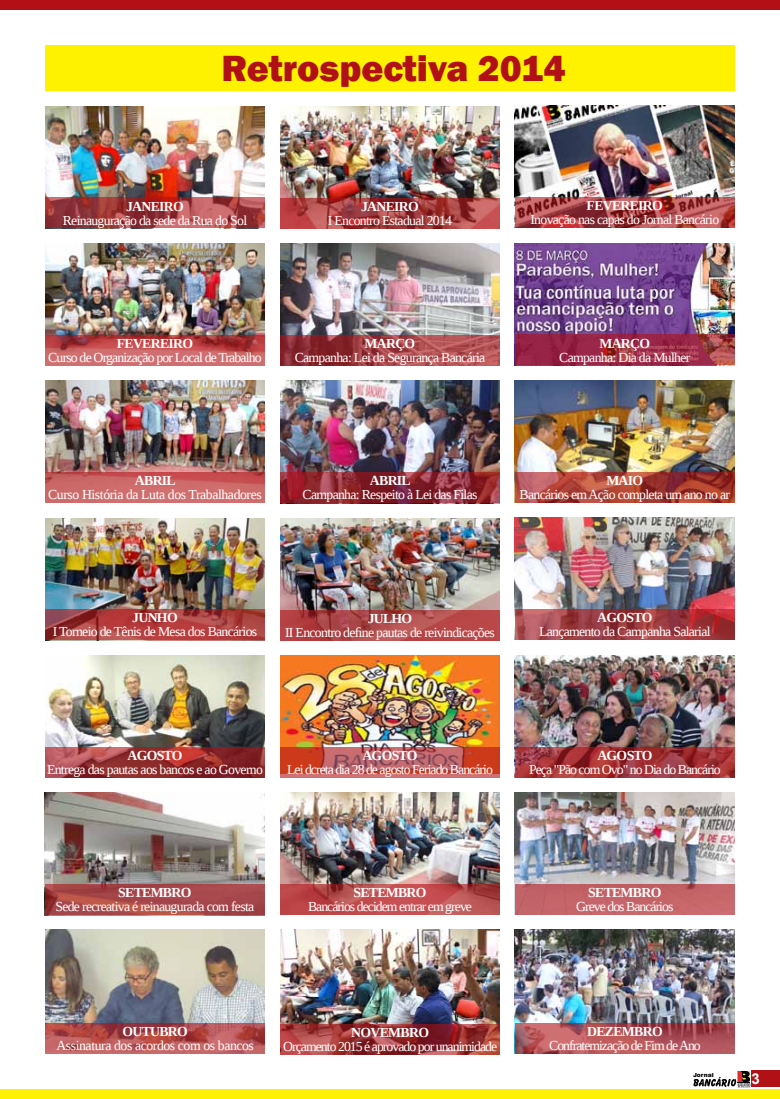
<style>
.page{position:relative;width:780px;height:1099px;background:#fff}
.page>*{position:absolute;margin:0;border:0;box-sizing:border-box;transform-origin:0 0}
.t1{font:800 37.5px "Franklin Gothic";color:#b11116}
.t2{font:700 15px "Arial";color:#fff}
.t3{font:13.75px "Liberation Serif";letter-spacing:-.05em;color:#fff}
.t4{font:13.75px "Liberation Serif";letter-spacing:-.07em;color:#fff}
.t5{font:700 13.75px "Liberation Serif";letter-spacing:-.05em;color:#fff}
.t6{font:13.75px "Liberation Serif";letter-spacing:-.03em;color:#fff}
.t7{font:900 6px "Arial";color:#000}
</style>
<div class="page">
<div style="left:751px;top:1070px;width:29px;height:17px;background:#b11116"></div>
<svg style="left:693px;top:1070px;width:57px;height:18px"></svg>
<div style="left:0;top:1089px;width:780px;height:9px;background:#fff200"></div>
<div style="left:0;top:0;width:780px;height:10px;background:#b11116"></div>
<div style="left:45px;top:45px;width:690px;height:46px;background:#fff200"></div>
<img style="left:45px;top:106px;width:219px;height:91px">
<svg style="left:45px;top:197px;width:219px;height:31px;background:#a23f41"></svg>
<img style="left:45px;top:381px;width:219px;height:91px">
<svg style="left:45px;top:472px;width:219px;height:30px;background:#ca6363"></svg>
<img style="left:45px;top:243px;width:219px;height:92px">
<svg style="left:45px;top:335px;width:219px;height:30px;background:#be5456"></svg>
<img style="left:45px;top:518px;width:219px;height:91px">
<svg style="left:45px;top:609px;width:219px;height:31px;background:#a93d3d"></svg>
<img style="left:45px;top:655px;width:219px;height:91px">
<svg style="left:45px;top:746px;width:219px;height:31px;background:#973638"></svg>
<img style="left:45px;top:929px;width:219px;height:94px">
<svg style="left:45px;top:1023px;width:220px;height:30px;background:#b35151"></svg>
<img style="left:280px;top:106px;width:219px;height:92px">
<svg style="left:280px;top:198px;width:219px;height:30px;background:#a73d3e"></svg>
<img style="left:280px;top:381px;width:219px;height:91px">
<svg style="left:280px;top:472px;width:219px;height:31px;background:#8b2731"></svg>
<img style="left:280px;top:244px;width:219px;height:91px">
<svg style="left:280px;top:335px;width:219px;height:31px;background:#a04045"></svg>
<img style="left:280px;top:518px;width:219px;height:92px">
<svg style="left:280px;top:610px;width:219px;height:30px;background:#b04647"></svg>
<img style="left:280px;top:793px;width:219px;height:91px">
<svg style="left:280px;top:884px;width:219px;height:31px;background:#bb4b4d"></svg>
<img style="left:515px;top:655px;width:219px;height:91px">
<svg style="left:515px;top:746px;width:219px;height:31px;background:#9e3438"></svg>
<img style="left:280px;top:929px;width:219px;height:94px">
<svg style="left:280px;top:1023px;width:220px;height:31px;background:#983537"></svg>
<img style="left:515px;top:106px;width:219px;height:91px">
<svg style="left:515px;top:197px;width:219px;height:31px;background:#a64245"></svg>
<img style="left:515px;top:380px;width:219px;height:92px">
<svg style="left:515px;top:472px;width:219px;height:30px;background:#a94238"></svg>
<img style="left:515px;top:243px;width:219px;height:91px">
<svg style="left:515px;top:334px;width:219px;height:31px;background:#9b2c46"></svg>
<img style="left:515px;top:517px;width:219px;height:92px">
<svg style="left:515px;top:609px;width:219px;height:30px;background:#a03d42"></svg>
<img style="left:515px;top:792px;width:219px;height:91px">
<svg style="left:515px;top:883px;width:219px;height:31px;background:#c3666b"></svg>
<img style="left:45px;top:793px;width:219px;height:91px">
<svg style="left:45px;top:884px;width:219px;height:31px;background:#a74748"></svg>
<img style="left:515px;top:929px;width:220px;height:124px">
<svg style="left:515px;top:1023px;width:219px;height:30px;background:#b1555a"></svg>
<img style="left:280px;top:655px;width:219px;height:91px">
<svg style="left:280px;top:746px;width:219px;height:31px;background:#bf554d"></svg>
<h1 class="t1" style="left:221px;top:44px;width:345px">Retrospectiva 2014</h1>
<p class="t5" style="left:126px;top:197px;width:59px">JANEIRO</p>
<p class="t3" style="left:63px;top:211px;width:186px">Reinauguração da sede da Rua do Sol</p>
<p class="t5" style="left:361px;top:197px;width:59px">JANEIRO</p>
<p class="t3" style="left:328px;top:211px;width:126px">I Encontro Estadual 2014</p>
<p class="t5" style="left:586px;top:196px;width:78px">FEVEREIRO</p>
<p class="t3" style="left:530px;top:211px;width:190px">Inovação nas capas do Jornal Bancário</p>
<p class="t5" style="left:117px;top:334px;width:78px">FEVEREIRO</p>
<p class="t3" style="left:48px;top:348px;width:215px">Curso de Organização por Local de Trabalho</p>
<p class="t5" style="left:364px;top:334px;width:52px">MARÇO</p>
<p class="t3" style="left:295px;top:348px;width:192px">Campanha: Lei da Segurança Bancária</p>
<p class="t5" style="left:599px;top:334px;width:52px">MARÇO</p>
<p class="t3" style="left:559px;top:348px;width:133px">Campanha: Dia da Mulher</p>
<p class="t5" style="left:135px;top:471px;width:42px">ABRIL</p>
<p class="t6" style="left:48px;top:485px;width:215px">Curso História da Luta dos Trabalhadores</p>
<p class="t5" style="left:370px;top:471px;width:42px">ABRIL</p>
<p class="t3" style="left:302px;top:486px;width:176px">Campanha: Respeito à Lei das Filas</p>
<p class="t5" style="left:606px;top:471px;width:38px">MAIO</p>
<p class="t3" style="left:519px;top:485px;width:212px">Bancários em Ação completa um ano no ar</p>
<p class="t5" style="left:132px;top:608px;width:47px">JUNHO</p>
<p class="t3" style="left:53px;top:623px;width:206px">I Torneio de Tênis de Mesa dos Bancários</p>
<p class="t5" style="left:367px;top:609px;width:46px">JULHO</p>
<p class="t3" style="left:285px;top:623px;width:211px">II Encontro define pautas de reivindicações</p>
<p class="t5" style="left:597px;top:608px;width:57px">AGOSTO</p>
<p class="t3" style="left:539px;top:622px;width:173px">Lançamento da Campanha Salarial</p>
<p class="t5" style="left:127px;top:746px;width:57px">AGOSTO</p>
<p class="t3" style="left:47px;top:760px;width:217px">Entrega das pautas aos bancos e ao Governo</p>
<p class="t5" style="left:362px;top:746px;width:57px">AGOSTO</p>
<p class="t4" style="left:287px;top:760px;width:207px">Lei dcreta dia 28 de agosto Feriado Bancário</p>
<p class="t5" style="left:597px;top:746px;width:57px">AGOSTO</p>
<p class="t4" style="left:529px;top:760px;width:193px">Peça "Pão com Ovo" no Dia do Bancário</p>
<p class="t5" style="left:118px;top:883px;width:75px">SETEMBRO</p>
<p class="t3" style="left:55px;top:897px;width:200px">Sede recreativa é reinaugurada com festa</p>
<p class="t5" style="left:353px;top:883px;width:75px">SETEMBRO</p>
<p class="t4" style="left:308px;top:897px;width:165px">Bancários decidem entrar em greve</p>
<p class="t5" style="left:588px;top:883px;width:75px">SETEMBRO</p>
<p class="t4" style="left:576px;top:897px;width:99px">Greve dos Bancários</p>
<p class="t5" style="left:122px;top:1022px;width:67px">OUTUBRO</p>
<p class="t6" style="left:56px;top:1036px;width:199px">Assinatura dos acordos com os bancos</p>
<p class="t5" style="left:351px;top:1022px;width:79px">NOVEMBRO</p>
<p class="t4" style="left:283px;top:1037px;width:215px">Orçamento 2015 é aprovado por unanimidade</p>
<p class="t5" style="left:587px;top:1022px;width:77px">DEZEMBRO</p>
<p class="t4" style="left:549px;top:1036px;width:153px">Confraternização de Fim de Ano</p>
<p class="t7" style="left:693px;top:1071px;width:22px">Jornal</p>
<p class="t2" style="left:751px;top:1069px;width:10px">3</p>
</div>
